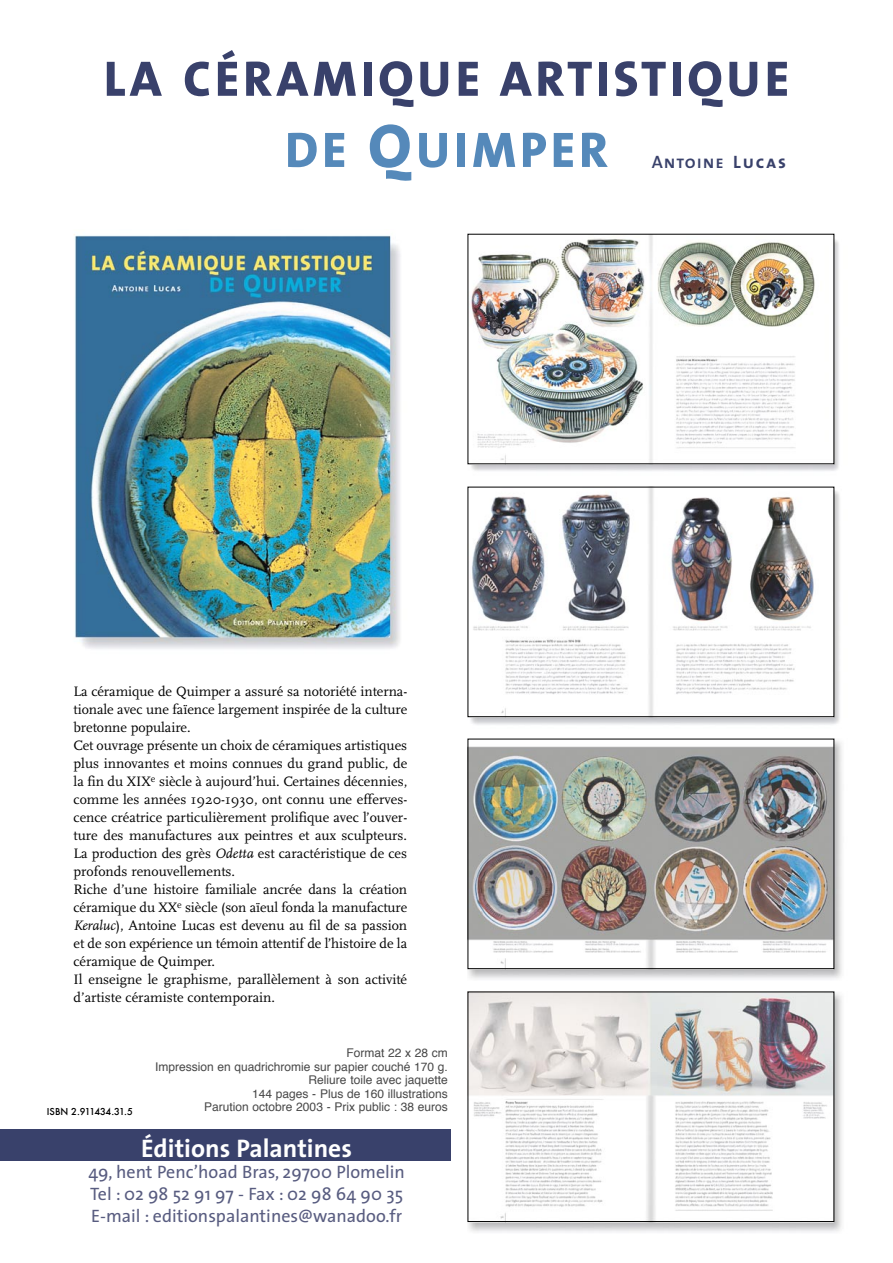
<style>
.page{position:relative;width:893px;height:1263px;background:#fff}
.page>*{position:absolute;margin:0;border:0;box-sizing:border-box;transform-origin:0 0}
.Normal_e{font:800 50.4px "The Sans";letter-spacing:.075em;color:#39416b}
.Normal_e-2{font:800 50.4px "The Sans";letter-spacing:.075em;color:#5589ba}
.Normal_e-3{font:700 25.5px "The Sans";color:#fff}
.Normal_e-4{font:18px "The Sans";color:#585c80}
.Normal_e-5{font:18px "The Sans Semi Bold Caps";letter-spacing:.05em;color:#39416b}
.Normal_e-6{font:14.25px/18px "Scala";color:#000;text-align:justify}
.Normal_e-7{font:12px "Helvetica";color:#484848}
.Normal_e-8{font:500 9.3px "Futura";letter-spacing:-.025em;color:#000}
.s1{font-size:61.8px}
.s2{font-family:"The Sans Bold Caps"}
.s3{font-family:"Scala Caps"}
.s4{font-style:italic}
</style>
<div class="page">
<img style="left:74px;top:234px;width:326px;height:415px">
<div style="left:0;top:1129px;width:451px;height:31px;background:#39416b"></div>
<img style="left:468px;top:234px;width:371px;height:237px">
<img style="left:468px;top:487px;width:372px;height:238px">
<div style="left:468px;top:487px;width:366px;height:230px;border:1px solid #000"></div>
<img style="left:468px;top:739px;width:374px;height:240px">
<div style="left:468px;top:739px;width:366px;height:230px;border:1px solid #000"></div>
<img style="left:468px;top:992px;width:374px;height:240px">
<div style="left:468px;top:992px;width:366px;height:230px;border:1px solid #000"></div>
<p class="Normal_e" style="left:104px;top:36px;width:687px">LA CÉRAMIQUE ARTISTIQUE</p>
<p class="Normal_e-2" style="left:285px;top:107px;width:324px">DE <span class="s1">Q</span>UIMPER</p>
<p class="Normal_e-5" style="left:652px;top:147px;width:136px">Antoine <span class="s2">Lucas</span></p>
<p class="Normal_e-6" style="left:74px;top:683px;width:335px">La céramique de Quimper a assuré sa notoriété interna&shy;tionale avec une faïence largement inspirée de la culture bretonne populaire.</p>
<p class="Normal_e-6" style="left:74px;top:737px;width:335px">Cet ouvrage présente un choix de céramiques artistiques plus innovantes et moins connues du grand public, de la fin du <span class="s3">XIX</span><sup>e</sup> siècle à aujourd’hui. Certaines décennies, comme les années 1920-1930, ont connu une efferves&shy;cence créatrice particulièrement prolifique avec l’ouver&shy;ture des manufactures aux peintres et aux sculpteurs.<br>La production des grès <span class="s4">Odetta</span> est caractéristique de ces profonds renouvellements.</p>
<p class="Normal_e-6" style="left:74px;top:881px;width:335px">Riche d’une histoire familiale ancrée dans la création céramique du <span class="s3">XX</span><sup>e</sup> siècle (son aïeul fonda la manufacture <span class="s4">Keraluc</span>), Antoine Lucas est devenu au fil de sa passion et de son expérience un témoin attentif de l’histoire de la céramique de Quimper.</p>
<p class="Normal_e-6" style="left:74px;top:971px;width:335px">Il enseigne le graphisme, parallèlement à son activité d’artiste céramiste contemporain.</p>
<p class="Normal_e-8" style="left:47px;top:1105px;width:88px">ISBN 2.911434.31.5</p>
<p class="Normal_e-7" style="left:346px;top:1045px;width:103px">Format 22 x 28 cm</p>
<p class="Normal_e-7" style="left:155px;top:1058px;width:294px">Impression en quadrichromie sur papier couché 170 g.</p>
<p class="Normal_e-7" style="left:309px;top:1072px;width:141px">Reliure toile avec jaquette</p>
<p class="Normal_e-7" style="left:252px;top:1085px;width:197px">144 pages - Plus de 160 illustrations</p>
<p class="Normal_e-7" style="left:204px;top:1099px;width:245px">Parution octobre 2003 - Prix public : 38 euros</p>
<p class="Normal_e-3" style="left:141px;top:1127px;width:212px">Éditions Palantines</p>
<p class="Normal_e-4" style="left:88px;top:1157px;width:318px">49, hent Penc’hoad Bras, 29700 Plomelin</p>
<p class="Normal_e-4" style="left:90px;top:1179px;width:314px">Tel : 02 98 52 91 97 - Fax : 02 98 64 90 35</p>
<p class="Normal_e-4" style="left:91px;top:1201px;width:313px">E-mail : editionspalantines@wanadoo.fr</p>
</div>
